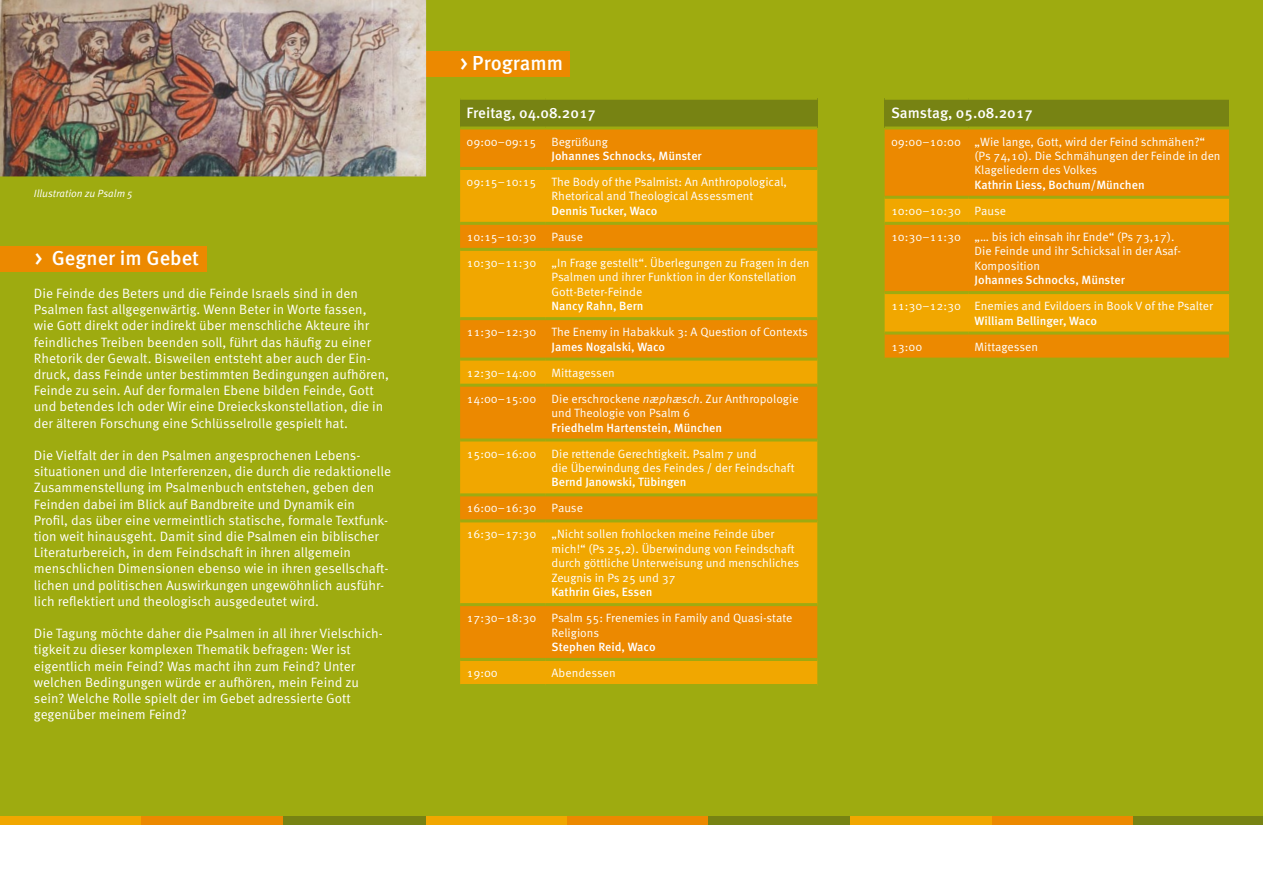
<style>
.page{position:relative;width:1263px;height:893px;background:#fff}
.page>*{position:absolute;margin:0;border:0;box-sizing:border-box;transform-origin:0 0}
.t1{font:500 20.25px "Meta OT";color:#fff}
.t2{font:500 15px "Meta OT";color:#fff}
.t3{font:13.5px/16.2px "Meta OT";color:#fff}
.t4{font:12px/14.4px "Meta OT";color:#fff}
.t5{font:500 12px "Meta OT";color:#fff}
.t6{font:italic 10.5px "Meta OT";color:#fff}
.s1{font-style:italic}
</style>
<div class="page">
<div style="left:0;top:0;width:1263px;height:821px;background:#9eab10"></div>
<div style="left:0;top:246px;width:206px;height:26px;background:#ec8900"></div>
<div style="left:425px;top:816px;width:142px;height:9px;background:#f1a700"></div>
<div style="left:567px;top:816px;width:141px;height:9px;background:#ec8900"></div>
<div style="left:708px;top:816px;width:142px;height:9px;background:#778313"></div>
<div style="left:850px;top:816px;width:142px;height:9px;background:#f1a700"></div>
<div style="left:992px;top:816px;width:142px;height:9px;background:#ec8900"></div>
<div style="left:1134px;top:816px;width:129px;height:9px;background:#778313"></div>
<div style="left:0;top:816px;width:142px;height:9px;background:#f1a700"></div>
<div style="left:142px;top:816px;width:141px;height:9px;background:#ec8900"></div>
<div style="left:283px;top:816px;width:142px;height:9px;background:#778313"></div>
<div style="left:885px;top:98px;width:344px;height:30px;background:#778313"></div>
<div style="left:885px;top:129px;width:344px;height:229px;background:#ec8900"></div>
<svg style="left:885px;top:199px;width:344px;height:133px;background:#ed9700"></svg>
<hr style="left:885px;top:332px;width:83px;height:3px;background:#9eab10">
<hr style="left:968px;top:332px;width:261px;height:3px;background:#9eab10">
<hr style="left:885px;top:97px;width:83px;height:3px;background:#9eab10">
<hr style="left:968px;top:97px;width:261px;height:3px;background:#9eab10">
<hr style="left:885px;top:126px;width:83px;height:3px;background:#9eab10">
<hr style="left:968px;top:126px;width:261px;height:3px;background:#9eab10">
<hr style="left:885px;top:196px;width:83px;height:3px;background:#9eab10">
<hr style="left:885px;top:222px;width:83px;height:3px;background:#9eab10">
<hr style="left:885px;top:291px;width:83px;height:3px;background:#9eab10">
<hr style="left:968px;top:196px;width:261px;height:3px;background:#9eab10">
<hr style="left:968px;top:222px;width:261px;height:3px;background:#9eab10">
<hr style="left:968px;top:291px;width:261px;height:3px;background:#9eab10">
<div style="left:413px;top:51px;width:156px;height:26px;background:#ec8900"></div>
<div style="left:460px;top:98px;width:357px;height:30px;background:#778313"></div>
<div style="left:460px;top:129px;width:357px;height:38px;background:#ec8900"></div>
<svg style="left:460px;top:170px;width:357px;height:514px;background:#ee9b00"></svg>
<hr style="left:460px;top:222px;width:85px;height:3px;background:#9eab10">
<hr style="left:545px;top:222px;width:272px;height:3px;background:#9eab10">
<hr style="left:460px;top:248px;width:85px;height:3px;background:#9eab10">
<hr style="left:460px;top:317px;width:85px;height:3px;background:#9eab10">
<hr style="left:460px;top:358px;width:85px;height:3px;background:#9eab10">
<hr style="left:460px;top:384px;width:85px;height:3px;background:#9eab10">
<hr style="left:460px;top:438px;width:85px;height:3px;background:#9eab10">
<hr style="left:460px;top:493px;width:85px;height:3px;background:#9eab10">
<hr style="left:460px;top:519px;width:85px;height:3px;background:#9eab10">
<hr style="left:460px;top:603px;width:85px;height:3px;background:#9eab10">
<hr style="left:545px;top:248px;width:272px;height:3px;background:#9eab10">
<hr style="left:545px;top:317px;width:272px;height:3px;background:#9eab10">
<hr style="left:545px;top:358px;width:272px;height:3px;background:#9eab10">
<hr style="left:545px;top:384px;width:272px;height:3px;background:#9eab10">
<hr style="left:545px;top:438px;width:272px;height:3px;background:#9eab10">
<hr style="left:545px;top:493px;width:272px;height:3px;background:#9eab10">
<hr style="left:545px;top:519px;width:272px;height:3px;background:#9eab10">
<hr style="left:545px;top:603px;width:272px;height:3px;background:#9eab10">
<hr style="left:460px;top:97px;width:85px;height:3px;background:#9eab10">
<hr style="left:545px;top:97px;width:272px;height:3px;background:#9eab10">
<hr style="left:460px;top:126px;width:85px;height:3px;background:#9eab10">
<hr style="left:545px;top:126px;width:272px;height:3px;background:#9eab10">
<hr style="left:460px;top:658px;width:85px;height:3px;background:#9eab10">
<hr style="left:545px;top:658px;width:272px;height:3px;background:#9eab10">
<img style="left:0;top:0;width:426px;height:176px">
<p class="t6" style="left:34px;top:187px;width:100px">Illustration zu Psalm 5</p>
<h1 class="t1" style="left:35px;top:246px;width:166px">&gt; Gegner im Gebet</h1>
<p class="t3" style="left:34px;top:285px;width:357px">Die Feinde des Beters und die Feinde Israels sind in den Psalmen fast allgegenwärtig. Wenn Beter in Worte fassen, wie Gott direkt oder indirekt über menschliche Akteure ihr feindliches Treiben beenden soll, führt das häufig zu einer Rhetorik der Gewalt. Bisweilen entsteht aber auch der Ein&shy;druck, dass Feinde unter bestimmten Bedingungen aufhören, Feinde zu sein. Auf der formalen Ebene bilden Feinde, Gott und betendes Ich oder Wir eine Dreieckskonstellation, die in der älteren Forschung eine Schlüsselrolle gespielt hat.</p>
<p class="t3" style="left:34px;top:447px;width:359px">Die Vielfalt der in den Psalmen angesprochenen Lebens&shy;situationen und die Interferenzen, die durch die redaktionelle Zusammenstellung im Psalmenbuch entstehen, geben den Feinden dabei im Blick auf Bandbreite und Dynamik ein Profil, das über eine vermeintlich statische, formale Textfunk&shy;tion weit hinausgeht. Damit sind die Psalmen ein biblischer Literaturbereich, in dem Feindschaft in ihren allgemein menschlichen Dimensionen ebenso wie in ihren gesellschaft&shy;lichen und politischen Auswirkungen ungewöhnlich ausführ&shy;lich reflektiert und theologisch ausgedeutet wird.</p>
<p class="t3" style="left:34px;top:626px;width:351px">Die Tagung möchte daher die Psalmen in all ihrer Vielschich&shy;tigkeit zu dieser komplexen Thematik befragen: Wer ist eigentlich mein Feind? Was macht ihn zum Feind? Unter welchen Bedingungen würde er aufhören, mein Feind zu sein? Welche Rolle spielt der im Gebet adressierte Gott gegenüber meinem Feind?</p>
<h1 class="t1" style="left:460px;top:50px;width:104px">&gt; Programm</h1>
<p class="t2" style="left:466px;top:104px;width:131px">Freitag, 04.08.2017</p>
<p class="t4" style="left:466px;top:134px;width:71px">09:00–09:15</p>
<p class="t4" style="left:551px;top:134px;width:58px">Begrüßung</p>
<p class="t5" style="left:551px;top:148px;width:152px">Johannes Schnocks, Münster</p>
<p class="t4" style="left:466px;top:175px;width:71px">09:15–10:15</p>
<p class="t4" style="left:551px;top:175px;width:237px">The Body of the Psalmist: An Anthropological,<br>Rhetorical and Theological Assessment</p>
<p class="t5" style="left:551px;top:203px;width:107px">Dennis Tucker, Waco</p>
<p class="t4" style="left:466px;top:230px;width:71px">10:15–10:30</p>
<p class="t4" style="left:551px;top:230px;width:33px">Pause</p>
<p class="t4" style="left:466px;top:256px;width:71px">10:30–11:30</p>
<p class="t4" style="left:551px;top:256px;width:260px">„In Frage gestellt“. Überlegungen zu Fragen in den<br>Psalmen und ihrer Funktion in der Konstellation<br>Gott-Beter-Feinde</p>
<p class="t5" style="left:551px;top:299px;width:94px">Nancy Rahn, Bern</p>
<p class="t4" style="left:466px;top:325px;width:71px">11:30–12:30</p>
<p class="t4" style="left:551px;top:325px;width:258px">The Enemy in Habakkuk 3: A Question of Contexts</p>
<p class="t5" style="left:551px;top:339px;width:115px">James Nogalski, Waco</p>
<p class="t4" style="left:466px;top:365px;width:71px">12:30–14:00</p>
<p class="t4" style="left:551px;top:365px;width:65px">Mittagessen</p>
<p class="t4" style="left:466px;top:391px;width:71px">14:00–15:00</p>
<p class="t4" style="left:551px;top:391px;width:249px">Die erschrockene <span class="s1">næphæsch</span>. Zur Anthropologie und Theologie von Psalm 6</p>
<p class="t5" style="left:551px;top:420px;width:172px">Friedhelm Hartenstein, München</p>
<p class="t4" style="left:466px;top:446px;width:71px">15:00–16:00</p>
<p class="t4" style="left:551px;top:446px;width:244px">Die rettende Gerechtigkeit. Psalm 7 und<br>die Überwindung des Feindes / der Feindschaft</p>
<p class="t5" style="left:551px;top:475px;width:136px">Bernd Janowski, Tübingen</p>
<p class="t4" style="left:466px;top:501px;width:71px">16:00–16:30</p>
<p class="t4" style="left:551px;top:501px;width:33px">Pause</p>
<p class="t4" style="left:466px;top:527px;width:71px">16:30–17:30</p>
<p class="t4" style="left:551px;top:527px;width:249px">„Nicht sollen frohlocken meine Feinde über mich!“ (Ps 25,2). Überwindung von Feindschaft durch göttliche Unterweisung und menschliches Zeugnis in Ps 25 und 37</p>
<p class="t5" style="left:551px;top:584px;width:102px">Kathrin Gies, Essen</p>
<p class="t4" style="left:466px;top:611px;width:71px">17:30–18:30</p>
<p class="t4" style="left:551px;top:611px;width:242px">Psalm 55: Frenemies in Family and Quasi-state<br>Religions</p>
<p class="t5" style="left:551px;top:639px;width:106px">Stephen Reid, Waco</p>
<p class="t4" style="left:466px;top:666px;width:33px">19:00</p>
<p class="t4" style="left:551px;top:666px;width:66px">Abendessen</p>
<p class="t2" style="left:891px;top:104px;width:143px">Samstag, 05.08.2017</p>
<p class="t4" style="left:975px;top:134px;width:247px;text-indent:-84px">09:00–10:00 „Wie lange, Gott, wird der Feind schmähen?“ (Ps 74,10). Die Schmähungen der Feinde in den<br>Klageliedern des Volkes</p>
<p class="t5" style="left:975px;top:177px;width:172px">Kathrin Liess, Bochum/München</p>
<p class="t4" style="left:891px;top:198px;width:285px;line-height:26.1px">10:00–10:30 Pause<br>10:30–11:30 „… bis ich einsah ihr Ende“ (Ps 73,17).</p>
<p class="t4" style="left:975px;top:244px;width:208px">Die Feinde und ihr Schicksal in der Asaf-<br>Komposition</p>
<p class="t5" style="left:975px;top:272px;width:152px">Johannes Schnocks, Münster</p>
<p class="t4" style="left:891px;top:299px;width:323px">11:30–12:30 Enemies and Evildoers in Book V of the Psalter</p>
<p class="t5" style="left:975px;top:313px;width:124px">William Bellinger, Waco</p>
<p class="t4" style="left:891px;top:339px;width:33px">13:00</p>
<p class="t4" style="left:975px;top:339px;width:65px">Mittagessen</p>
</div>
